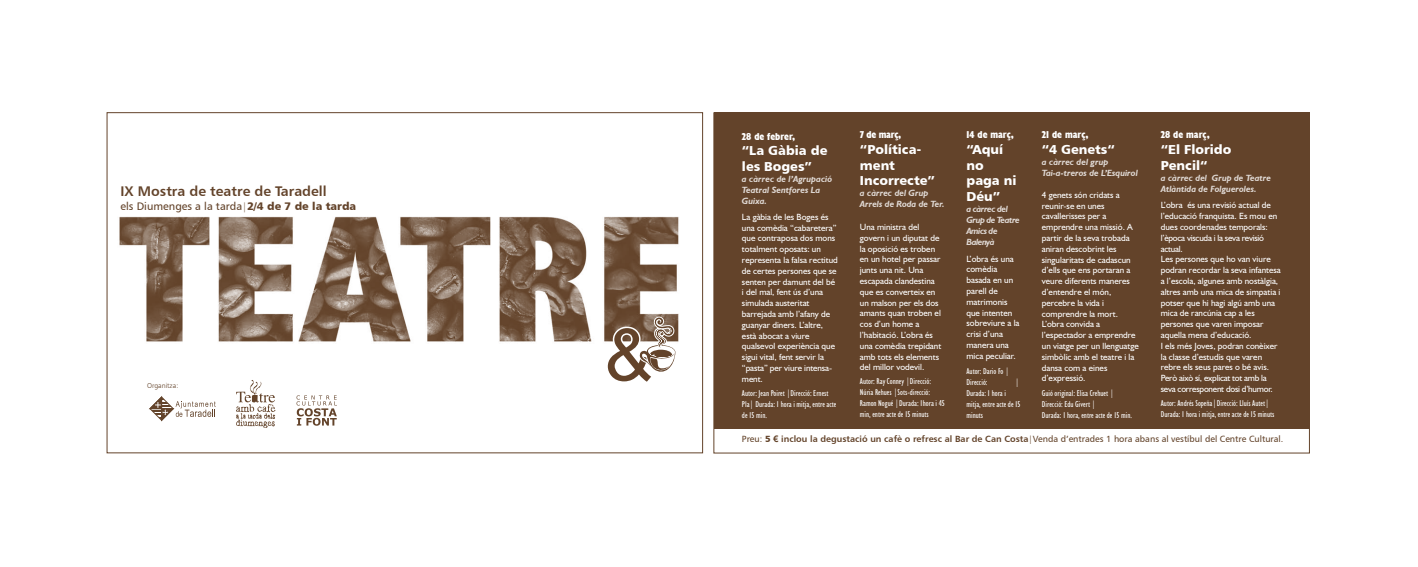
<style>
.page{position:relative;width:1418px;height:567px;background:#fff}
.page>*{position:absolute;margin:0;border:0;box-sizing:border-box;transform-origin:0 0}
.t1{font:72px "Arial";color:#63432a}
.t2{font:14px "Humanist 777 BT Bold B";color:#63432a}
.t3{font:13px/15.6px "Humanist 777 BT Black B";color:#fff}
.t4{font:11px "Humanist 777 BT Roman B";color:#63432a}
.t5{font:700 condensed 10px "Humanist 521 BT Xtra";color:#fff}
.t6{font:9px/10.8px "Humanist 521 BT";color:#fff}
.t7{font:italic 700 9px/11px "Humanist 521 BT";color:#e0d9d4}
.t8{font:9px "Humanist 777 BT Roman B";color:#63432a}
.t9{font:italic 700 9px/11px "Humanist 521 BT";letter-spacing:-.05em;color:#e0d9d4}
.t10{font:condensed 8.5px/11px "Humanist 521 BT";color:#fff}
.t11{font:7px "Humanist 777 BT Light B";color:#63432a}
.s1{font-family:"Humanist 521 BT";font-stretch:condensed;font-size:10px;color:#826955}
.s2{font-family:"Humanist 777 BT Black B"}
.s3{font-family:"Arial";font-weight:700}
.s4{font-family:"Humanist 777 BT Bold B"}
.s5{font-family:"Humanist 521 BT";font-stretch:condensed;font-size:8.5px}
</style>
<div class="page">
<img style="left:106px;top:132px;width:598px;height:301px">
<div style="left:714px;top:113px;width:595px;height:316px;background:#63432a"></div>
<svg style="left:604px;top:317px;width:115px;height:137px"></svg>
<svg style="left:149px;top:397px;width:67px;height:24px"></svg>
<svg style="left:235px;top:380px;width:41px;height:48px"></svg>
<svg style="left:296px;top:395px;width:41px;height:31px"></svg>
<h2 class="t2" style="left:120px;top:182px;width:207px">IX Mostra de teatre de Taradell</h2>
<p class="t4" style="left:120px;top:199px;width:237px">els Diumenges a la tarda<span class="s1">|</span><span class="s2">2/4 de 7 de la tarda</span></p>
<p class="t11" style="left:147px;top:381px;width:33px">Organitza:</p>
<h1 class="t1" style="left:604px;top:308px;width:50px">&amp;</h1>
<p class="t5" style="left:742px;top:130px;width:55px">28 de febrer,</p>
<h3 class="t3" style="left:742px;top:143px;width:87px">“La Gàbia de les Boges”</h3>
<p class="t7" style="left:742px;top:173px;width:92px">a càrrec de l’Agrupació<br>Teatral Sentfores La<br>Guixa.</p>
<p class="t6" style="left:742px;top:211px;width:97px">La gàbia de les Boges és una comèdia “cabaretera” que contraposa dos mons totalment oposats: un representa la falsa rectitud de certes persones que se senten per damunt del bé i del mal, fent ús d’una simulada austeritat barrejada amb l’afany de guanyar diners. L’altre, està abocat a viure qualsevol experiència que sigui vital, fent servir la “pasta” per viure intensa&shy;ment.</p>
<p class="t10" style="left:742px;top:387px;width:96px">Autor: Jean Poiret |Direcció: Ernest<br>Pla| Durada: 1 hora i mitja, entre acte de 15 min.</p>
<p class="t5" style="left:859px;top:129px;width:43px">7 de març,</p>
<h3 class="t3" style="left:859px;top:141px;width:76px">“Política&shy;ment<br>Incorrecte”</h3>
<p class="t7" style="left:859px;top:187px;width:86px">a càrrec del Grup<br>Arrels de Roda de Ter.</p>
<p class="t6" style="left:859px;top:221px;width:83px">Una ministra del govern i un diputat de la oposició es troben en un hotel per passar junts una nit. Una escapada clandestina que es converteix en un malson per els dos amants quan troben el cos d’un home a l’habitació. L’obra és una comèdia trepidant amb tots els elements del millor vodevil.</p>
<p class="t10" style="left:859px;top:376px;width:86px">Autor: Ray Conney |Direcció:<br>Núria Rehues |Sots-direcció:<br>Ramon Nogué |Durada: 1hora i 45 min, entre acte de 15 minuts</p>
<p class="t5" style="left:966px;top:129px;width:49px">14 de març,</p>
<h3 class="t3" style="left:966px;top:141px;width:52px">“Aquí no paga ni<br>Déu”</h3>
<p class="t9" style="left:966px;top:203px;width:55px">a càrrec del<br>Grup de Teatre<br>Amics de<br>Balenyà</p>
<p class="t6" style="left:966px;top:253px;width:55px">L’obra és una comèdia basada en un parell de matrimonis que intenten sobreviure a la crisi d’una manera una mica peculiar.</p>
<p class="t10" style="left:966px;top:365px;width:44px">Autor: Dario Fo |<br>Direcció:</p>
<p class="t10" style="left:1015px;top:376px;width:6px">|</p>
<p class="t10" style="left:966px;top:387px;width:56px">Durada: 1 hora i mitja, entre acte de 15 minuts</p>
<p class="t5" style="left:1041px;top:129px;width:48px">21 de març,</p>
<h3 class="t3" style="left:1041px;top:141px;width:74px">“4 Genets“</h3>
<p class="t7" style="left:1041px;top:156px;width:97px">a càrrec del grup<br>Tai-a-treros de L’Esquirol</p>
<p class="t6" style="left:1041px;top:189px;width:98px">4 genets són cridats a reunir-se en unes cavallerisses per a emprendre una missió. A partir de la seva trobada aniran descobrint les singularitats de cadascun d’ells que ens portaran a veure diferents maneres d’entendre el món, percebre la vida i comprendre la mort.<br>L’obra convida a l’espectador a emprendre un viatge per un llenguatge simbòlic amb el teatre i la dansa com a eines d’expressió.</p>
<p class="t10" style="left:1041px;top:387px;width:92px">Guió original: Elisa Crehuet |<br>Direcció: Edu Givert |<br>Durada: 1 hora, entre acte de 15 min.</p>
<p class="t5" style="left:1160px;top:129px;width:51px">28 de març,</p>
<h3 class="t3" style="left:1160px;top:141px;width:72px">“El Florido<br>Pencil“</h3>
<p class="t7" style="left:1160px;top:172px;width:112px">a càrrec del Grup de Teatre<br>Atlàntida de Folgueroles.</p>
<p class="t6" style="left:1160px;top:200px;width:121px">L’obra és una revisió actual de l’educació franquista. Es mou en dues coordenades temporals: l’època viscuda i la seva revisió actual.<br>Les persones que ho van viure podran recordar la seva infantesa a l’escola, algunes amb nostàlgia, altres amb una mica de simpatia i potser que hi hagi algú amb una mica de rancúnia cap a les persones que varen imposar aquella mena d’educació.<br>I els més Joves, podran conèixer la classe d’estudis que varen rebre els seus pares o bé avis.<br>Però això sí, explicat tot amb la seva corresponent dosi d’humor.</p>
<p class="t10" style="left:1160px;top:398px;width:115px">Autor: Andrés Sopeña|Direcció: Lluís Autet|<br>Durada: 1 hora i mitja, entre acte de 15 minuts</p>
<p class="t8" style="left:742px;top:433px;width:543px">Preu: <span class="s2">5</span> <span class="s3">€</span> <span class="s4">inclou la degustació un cafè o refresc al Bar de Can Costa</span><span class="s5">|</span>Venda d’entrades 1 hora abans al vestíbul del Centre Cultural.</p>
</div>
